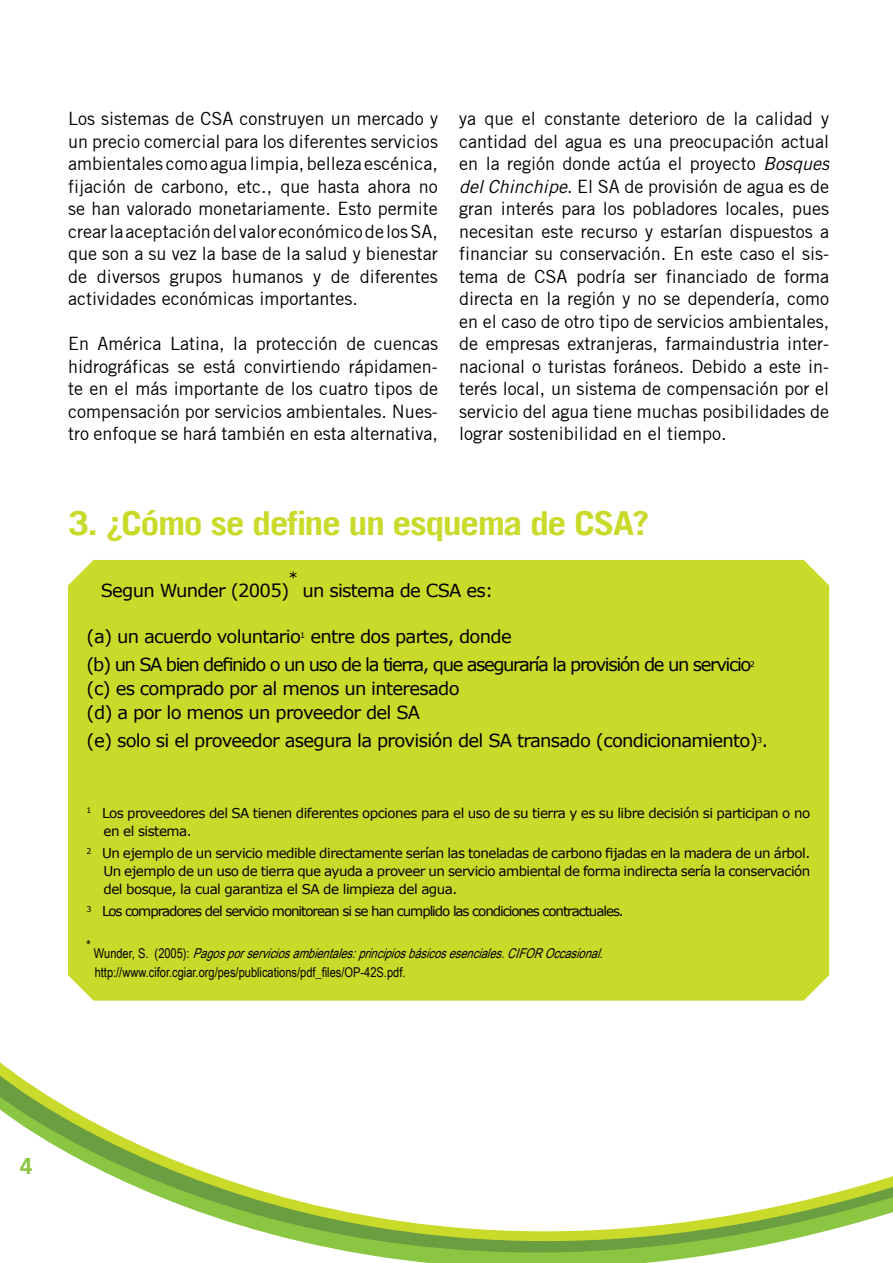
<style>
.page{position:relative;width:893px;height:1263px;background:#fff}
.page>*{position:absolute;margin:0;border:0;box-sizing:border-box;transform-origin:0 0}
.t1{font:700 33px "Trade Gothic LT";letter-spacing:-.04em;color:#c9da2b;scale:1.15 1}
.t2{font:700 22.65px "Frutiger CE";color:#8ac641}
.t3{font:18px/22.5px "Trade Gothic";color:#000;text-align:justify}
.t4{font:18px/24px "Verdana";letter-spacing:-.04em;color:#000}
.t5{font:18px/28.2px "Verdana";letter-spacing:-.08em;color:#000}
.t6{font:15px "Verdana";color:#000}
.t7{font:13.5px/18px "Verdana";letter-spacing:-.04em;color:#000}
.t8{font:13.5px/19.2px "Arial Narrow";color:#000}
.t9{font:13.5px "Verdana";letter-spacing:-.08em;color:#000}
.t10{font:7.8px "Verdana";color:#000}
.s1{font-style:italic}
</style>
<div class="page">
<svg style="left:0;top:1062px;width:892px;height:201px"></svg>
<svg style="left:892px;top:1176px;width:1px;height:37px"></svg>
<div style="left:68px;top:560px;width:761px;height:441px;background:#c9da2b"></div>
<p class="t3" style="left:68px;top:107px;width:371px">Los sistemas de CSA construyen un mercado y un precio comercial para los diferentes servicios ambientales como agua limpia, belleza escénica, fijación de carbono, etc., que hasta ahora no se han valorado monetariamente. Esto permite crear la aceptación del valor económico de los SA, que son a su vez la base de la salud y bienestar de diversos grupos humanos y de diferentes actividades económicas importantes.</p>
<p class="t3" style="left:68px;top:332px;width:371px">En América Latina, la protección de cuencas hidrográficas se está convirtiendo rápidamen&shy;te en el más importante de los cuatro tipos de compensación por servicios ambientales. Nues&shy;tro enfoque se hará también en esta alternativa,</p>
<p class="t3" style="left:459px;top:107px;width:371px">ya que el constante deterioro de la calidad y cantidad del agua es una preocupación actual en la región donde actúa el proyecto <span class="s1">Bosques del Chinchipe</span>. El SA de provisión de agua es de gran interés para los pobladores locales, pues necesitan este recurso y estarían dispuestos a financiar su conservación. En este caso el sis&shy;tema de CSA podría ser financiado de forma directa en la región y no se dependería, como en el caso de otro tipo de servicios ambientales, de empresas extranjeras, farmaindustria inter&shy;nacional o turistas foráneos. Debido a este in&shy;terés local, un sistema de compensación por el servicio del agua tiene muchas posibilidades de lograr sostenibilidad en el tiempo.</p>
<h1 class="t1" style="left:68px;top:503px;width:507px">3. ¿Cómo se define un esquema de CSA?</h1>
<p class="t6" style="left:288px;top:568px;width:11px">*</p>
<p class="t4" style="left:101px;top:577px;width:190px">Segun Wunder (2005)</p>
<p class="t4" style="left:302px;top:577px;width:192px">un sistema de CSA es:</p>
<p class="t5" style="left:87px;top:622px;width:666px;text-indent:224px">entre dos partes, donde<br>(b) un SA bien definido o un uso de la tierra, que aseguraría la provisión de un servicio</p>
<p class="t4" style="left:87px;top:624px;width:216px">(a) un acuerdo voluntario</p>
<p class="t10" style="left:300px;top:631px;width:7px">1</p>
<p class="t10" style="left:750px;top:659px;width:7px">2</p>
<p class="t4" style="left:87px;top:676px;width:375px">(c) es comprado por al menos un interesado (d) a por lo menos un proveedor del SA</p>
<p class="t4" style="left:87px;top:728px;width:683px">(e) solo si el proveedor asegura la provisión del SA transado (condicionamiento) .</p>
<p class="t10" style="left:757px;top:735px;width:7px">3</p>
<p class="t7" style="left:104px;top:803px;width:708px;text-indent:-17px"><sup>1</sup> Los proveedores del SA tienen diferentes opciones para el uso de su tierra y es su libre decisión si participan o no en el sistema.</p>
<p class="t7" style="left:104px;top:844px;width:708px;text-align:justify;text-indent:-17px"><sup>2</sup> Un ejemplo de un servicio medible directamente serían las toneladas de carbono fijadas en la madera de un árbol.<br>Un ejemplo de un uso de tierra que ayuda a proveer un servicio ambiental de forma indirecta sería la conservación del bosque, la cual garantiza el SA de limpieza del agua.</p>
<p class="t9" style="left:87px;top:903px;width:539px"><sup>3</sup> Los compradores del servicio monitorean si se han cumplido las condiciones contractuales.</p>
<p class="t8" style="left:87px;top:935px;width:6px">*</p>
<p class="t8" style="left:94px;top:943px;width:516px">W u n d e r , S . ( 2 0 0 5 ) : <span class="s1">Pagosporserviciosambientales:principiosbásicosesenciales.CIFOROccasional. </span>http://www.cifor.cgiar.org/pes/publications/pdf_files/OP-42S.pdf.</p>
<p class="t2" style="left:20px;top:1152px;width:14px">4</p>
</div>
